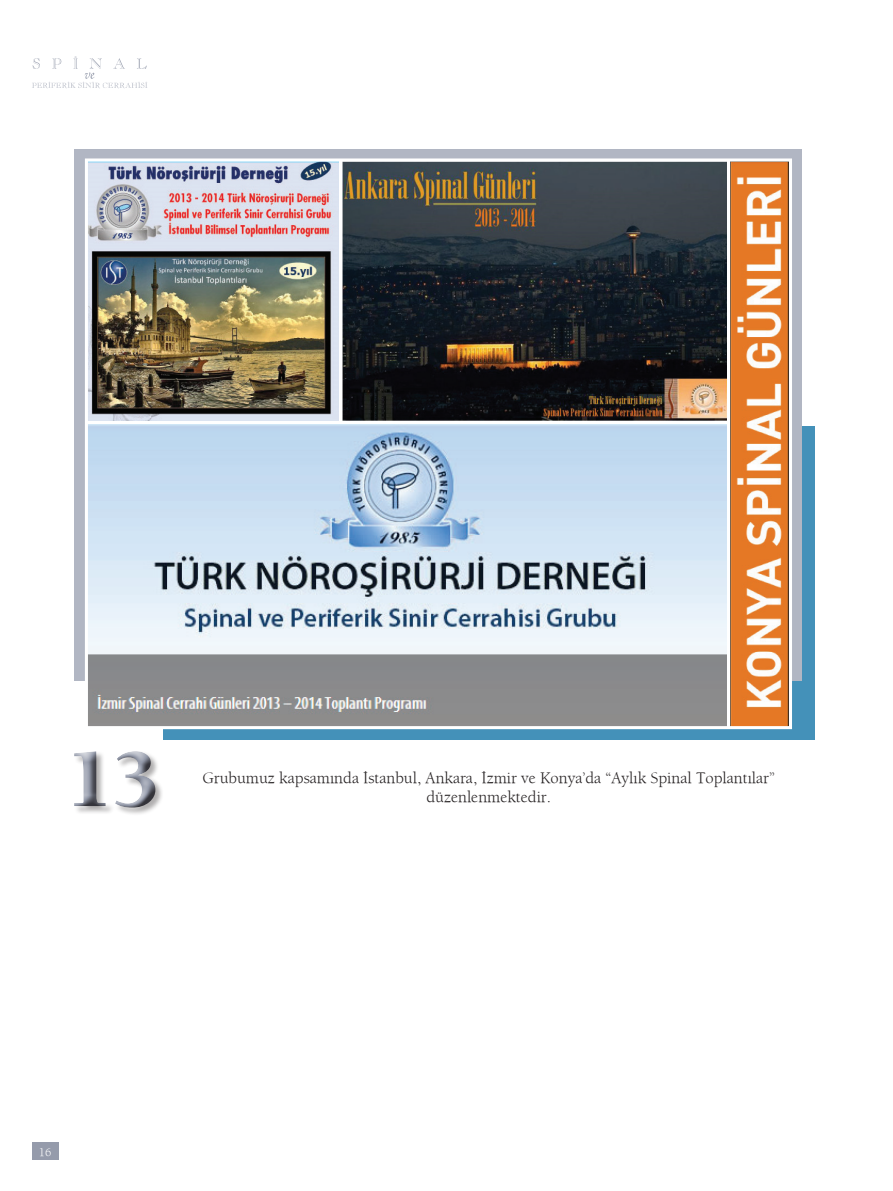
<style>
.page{position:relative;width:893px;height:1191px;background:#fff}
.page>*{position:absolute;margin:0;border:0;box-sizing:border-box;transform-origin:0 0}
.t1{font:900 84px "Berkeley";color:#959bab}
.t2{font:16.5px "Berkeley";color:#231f20}
.t3{font:12px "Berkeley";color:#fff}
</style>
<div class="page">
<svg style="left:32px;top:56px;width:115px;height:32px"></svg>
<div style="left:32px;top:1141px;width:26px;height:18px;background:#959bab"></div>
<div style="left:163px;top:426px;width:652px;height:313px;background:#4491b9"></div>
<svg style="left:75px;top:149px;width:727px;height:532px;fill:#b1b6c3"></svg>
<img style="left:730px;top:162px;width:58px;height:563px">
<img style="left:89px;top:424px;width:638px;height:301px">
<img style="left:89px;top:162px;width:249px;height:258px">
<img style="left:342px;top:162px;width:385px;height:259px">
<div style="left:85px;top:158px;width:707px;height:571px;border:3px solid #fff"></div>
<div style="left:65px;top:744px;width:101px;height:73px;background:#231f20;opacity:.75"></div>
<h1 class="t1" style="left:67px;top:729px;width:95px">13</h1>
<p class="t2" style="left:203px;top:767px;width:574px">Grubumuz kapsamında İstanbul, Ankara, İzmir ve Konya’da “Aylık Spinal Toplantılar”</p>
<p class="t2" style="left:426px;top:787px;width:126px">düzenlenmektedir.</p>
<p class="t3" style="left:39px;top:1145px;width:14px">16</p>
</div>
